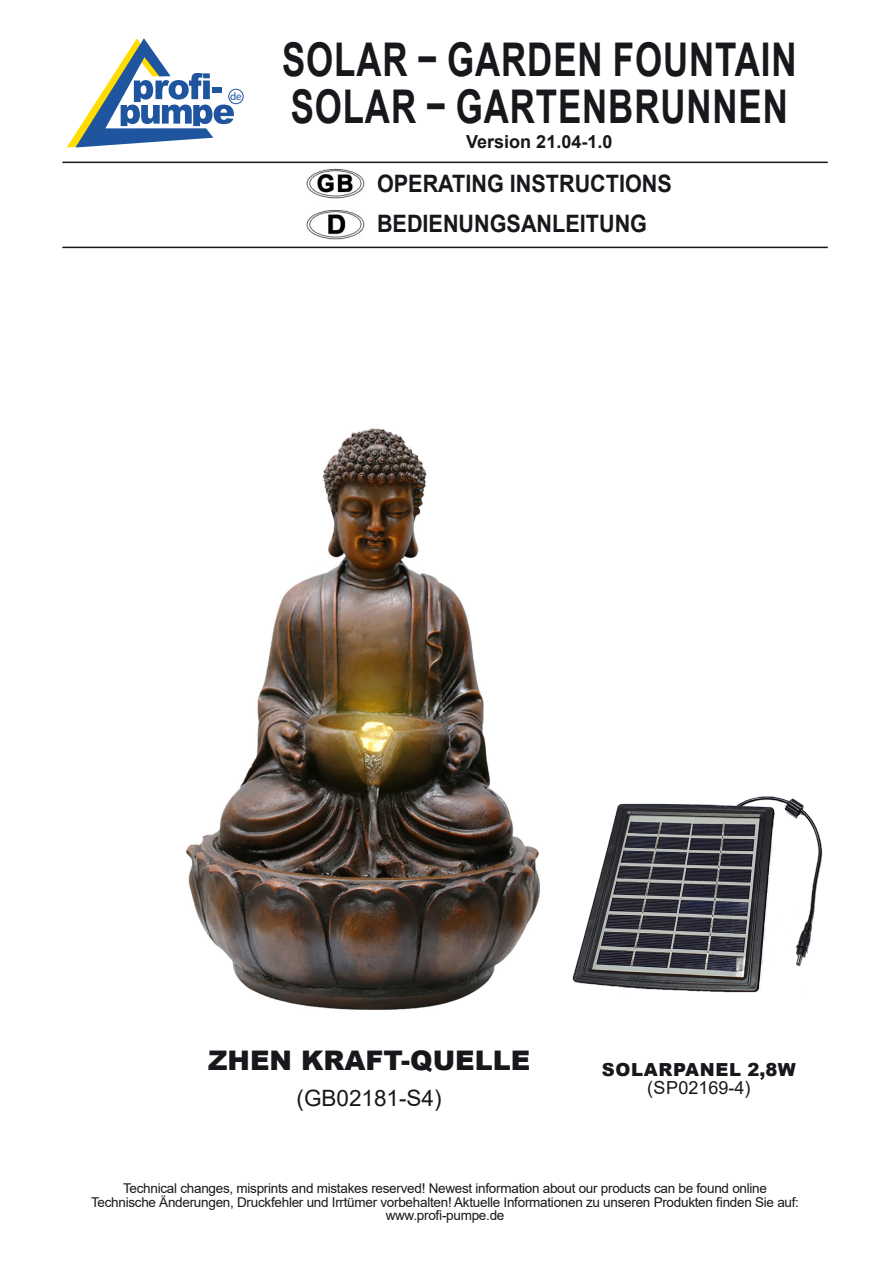
<style>
.page{position:relative;width:893px;height:1263px;background:#fff}
.page>*{position:absolute;margin:0;border:0;box-sizing:border-box;transform-origin:0 0}
.t1{font:700 46.5px "Arial";letter-spacing:.025em;color:#1a171c;scale:.75 1}
.Subline_Artikel{font:900 27px "Arial";color:#1a171c}
.t2{font:700 24px "Arial";color:#1a171c;scale:.9 1}
._2_Subline_Artikel{font:22.5px "Arial";color:#1a171c}
.t3{font:700 18px "Arial";color:#1a171c}
.Sub_Item{font:900 18px "Arial";letter-spacing:.035em;color:#1a171c}
.Sub_Item-2{font:18px "Arial";color:#1a171c}
.t4{font:13.5px "Arial";letter-spacing:-.02em;color:#1a171c}
.t5{font:10.95px "Myriad Pro";color:#1f549e}
</style>
<div class="page">
<img style="left:185px;top:428px;width:355px;height:582px">
<hr style="left:62px;top:162px;width:766px;height:1px;background:#1a171c">
<hr style="left:62px;top:247px;width:766px;height:1px;background:#1a171c">
<img style="left:306px;top:168px;width:59px;height:31px">
<div style="left:229px;top:89px;width:14px;height:15px;border:1px solid #1f549e;border-radius:50%"></div>
<svg style="left:67px;top:38px;width:167px;height:110px"></svg>
<img style="left:306px;top:209px;width:59px;height:31px">
<img style="left:572px;top:796px;width:251px;height:197px">
<p class="t5" style="left:230px;top:89px;width:13px">de</p>
<p class="t1" style="left:282px;top:27px;width:688px">SOLAR − GARDEN FOUNTAIN</p>
<p class="t1" style="left:291px;top:74px;width:664px">SOLAR − GARTENBRUNNEN</p>
<p class="t3" style="left:466px;top:129px;width:148px">Version 21.04-1.0</p>
<p class="t2" style="left:377px;top:166px;width:329px">OPERATING INSTRUCTIONS</p>
<p class="t2" style="left:377px;top:207px;width:301px">BEDIENUNGSANLEITUNG</p>
<p class="Subline_Artikel" style="left:208px;top:1041px;width:324px">ZHEN KRAFT-QUELLE</p>
<p class="_2_Subline_Artikel" style="left:297px;top:1082px;width:147px">(GB02181-S4)</p>
<p class="Sub_Item" style="left:602px;top:1056px;width:195px">SOLARPANEL 2,8W</p>
<p class="Sub_Item-2" style="left:647px;top:1075px;width:105px">(SP02169-4)</p>
<p class="t4" style="left:123px;top:1179px;width:645px">Technical changes, misprints and mistakes reserved! Newest information about our products can be found online</p>
<p class="t4" style="left:91px;top:1192px;width:710px">Technische Änderungen, Druckfehler und Irrtümer vorbehalten! Aktuelle Informationen zu unseren Produkten finden Sie auf:</p>
<p class="t4" style="left:386px;top:1206px;width:120px">www.profi-pumpe.de</p>
</div>
